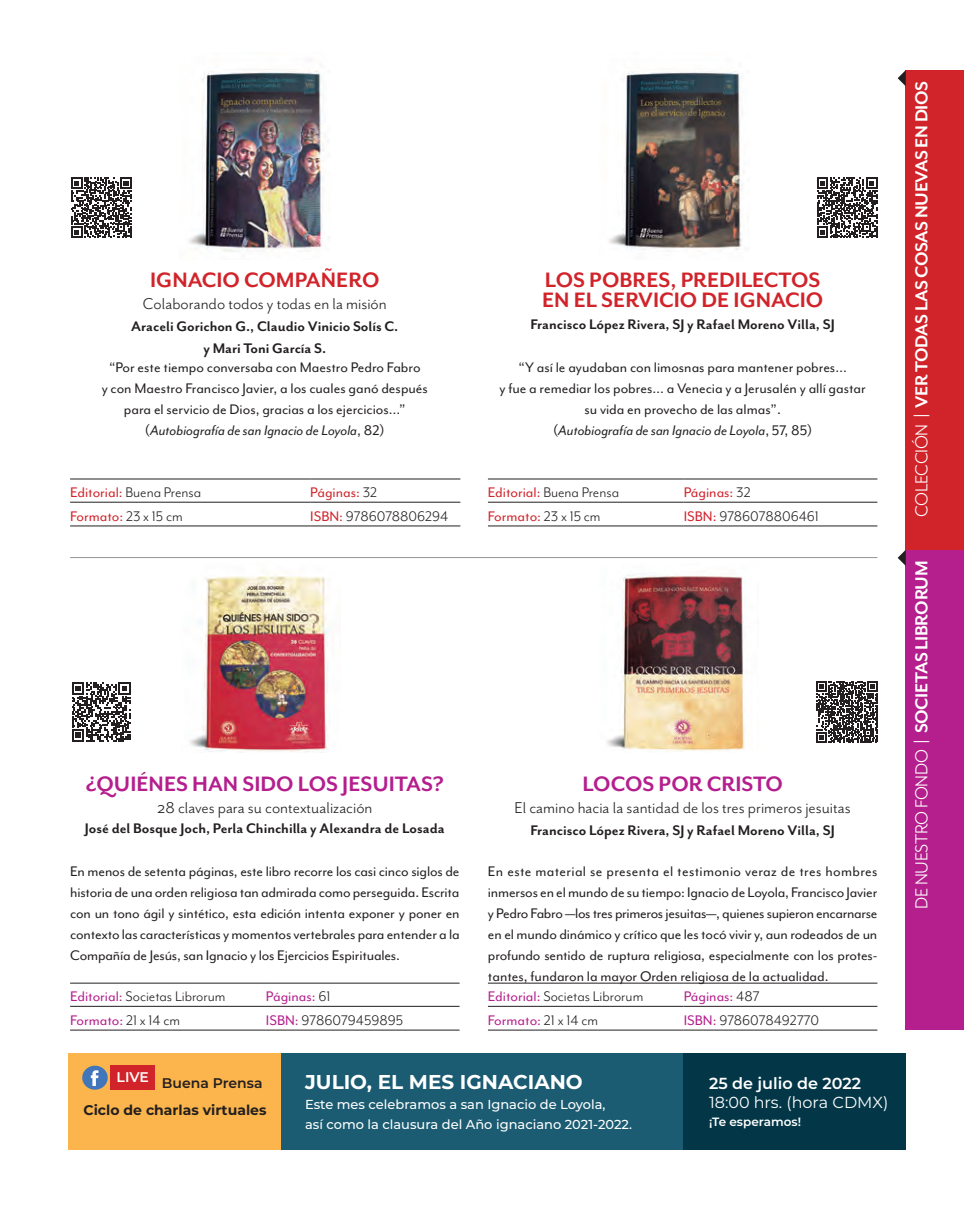
<style>
.page{position:relative;width:964px;height:1218px;background:#fff}
.page>*{position:absolute;margin:0;border:0;box-sizing:border-box;transform-origin:0 0}
.t1{font:700 24px "Mr Eaves San OT";color:#d1232a}
.t2{font:700 24px "Mr Eaves San OT";color:#b41e8d}
.t3{font:700 20px "Mr Eaves San OT";letter-spacing:-.02em;color:#fff}
.t4{font:700 20px "Montserrat";color:#fff}
.t5{font:18px "Mr Eaves San OT";color:#231f20}
.t6{font:16px/21px "Mr Eaves Mod OT";color:#231f20;text-align:justify}
.t7{font:700 16px/22px "Mr Eaves San OT";color:#231f20;text-align:center}
.t8{font:16px "Mr Eaves Mod OT";color:#231f20}
.t9{font:italic 16px "Mr Eaves Mod OT";color:#231f20}
.t10{font:16px "Mr Eaves Mod OT";color:#b41e8d}
.t11{font:16px "Mr Eaves Mod OT";color:#d1232a}
.t12{font:16px "Montserrat";color:#fff}
.t13{font:600 16px "Montserrat";color:#fff}
.t14{font:700 14px "Montserrat";color:#231f20}
.t15{font:600 14px "Montserrat";color:#231f20}
.t16{font:600 14px "Montserrat";color:#fff}
.t17{font:500 13px "Montserrat";color:#fff}
.t18{font:600 12px "Montserrat";color:#fff}
.s1{font-style:normal}
.s2{color:#d1232a}
.s3{color:#231f20}
.s4{color:#b41e8d}
.s5{font-weight:400}
</style>
<div class="page">
<div style="left:905px;top:70px;width:58px;height:480px;background:#d1232a"></div>
<svg style="left:897px;top:71px;width:8px;height:15px"></svg>
<div style="left:905px;top:550px;width:58px;height:479px;background:#b41e8d"></div>
<svg style="left:897px;top:550px;width:8px;height:15px"></svg>
<hr style="left:70px;top:557px;width:807px;height:1px;background:#939598">
<hr style="left:488px;top:983px;width:195px;height:1px;background:#231f20">
<hr style="left:683px;top:983px;width:194px;height:1px;background:#231f20">
<hr style="left:488px;top:1006px;width:195px;height:1px;background:#231f20">
<hr style="left:683px;top:1006px;width:194px;height:1px;background:#231f20">
<hr style="left:488px;top:1029px;width:195px;height:1px;background:#231f20">
<hr style="left:683px;top:1029px;width:194px;height:1px;background:#231f20">
<svg style="left:816px;top:681px;width:61px;height:62px"></svg>
<img style="left:190px;top:574px;width:139px;height:178px">
<svg style="left:72px;top:682px;width:59px;height:59px"></svg>
<hr style="left:70px;top:983px;width:196px;height:1px;background:#231f20">
<hr style="left:266px;top:983px;width:193px;height:1px;background:#231f20">
<hr style="left:70px;top:1006px;width:196px;height:1px;background:#231f20">
<hr style="left:266px;top:1006px;width:193px;height:1px;background:#231f20">
<hr style="left:70px;top:1029px;width:196px;height:1px;background:#231f20">
<hr style="left:266px;top:1029px;width:193px;height:1px;background:#231f20">
<hr style="left:70px;top:479px;width:240px;height:1px;background:#231f20">
<hr style="left:310px;top:479px;width:150px;height:1px;background:#231f20">
<hr style="left:70px;top:502px;width:240px;height:1px;background:#231f20">
<hr style="left:310px;top:502px;width:150px;height:1px;background:#231f20">
<hr style="left:70px;top:525px;width:240px;height:1px;background:#231f20">
<hr style="left:310px;top:525px;width:150px;height:1px;background:#231f20">
<svg style="left:71px;top:177px;width:61px;height:61px"></svg>
<svg style="left:817px;top:177px;width:60px;height:61px"></svg>
<hr style="left:488px;top:479px;width:195px;height:1px;background:#231f20">
<hr style="left:683px;top:479px;width:194px;height:1px;background:#231f20">
<hr style="left:488px;top:502px;width:195px;height:1px;background:#231f20">
<hr style="left:683px;top:502px;width:194px;height:1px;background:#231f20">
<hr style="left:488px;top:525px;width:195px;height:1px;background:#231f20">
<hr style="left:683px;top:525px;width:194px;height:1px;background:#231f20">
<img style="left:609px;top:71px;width:136px;height:179px">
<div style="left:682px;top:1054px;width:223px;height:96px;background:#033748"></div>
<div style="left:281px;top:1054px;width:401px;height:96px;background:#1b5c72"></div>
<div style="left:69px;top:1054px;width:212px;height:96px;background:#fcb54c"></div>
<div style="left:110px;top:1065px;width:45px;height:24px;background:#d1232a"></div>
<div style="left:82px;top:1065px;width:26px;height:24px;background:#4176ba;border-radius:50%"></div>
<svg style="left:91px;top:1070px;width:7px;height:16px"></svg>
<img style="left:189px;top:69px;width:140px;height:183px">
<img style="left:606px;top:575px;width:139px;height:177px">
<p class="t1" style="left:150px;top:266px;width:231px">IGNACIO COMPAÑERO</p>
<p class="t5" style="left:143px;top:293px;width:245px">Colaborando todos y todas en la misión</p>
<p class="t7" style="left:131px;top:315px;width:268px">Araceli Gorichon G., Claudio Vinicio Solís C. y Mari Toni García S.</p>
<p class="t6" style="left:109px;top:356px;width:313px">“Por este tiempo conversaba con Maestro Pedro Fabro</p>
<p class="t6" style="left:102px;top:377px;width:328px">y con Maestro Francisco Javier, a los cuales ganó después</p>
<p class="t6" style="left:124px;top:398px;width:283px">para el servicio de Dios, gracias a los ejercicios…”</p>
<p class="t9" style="left:145px;top:421px;width:241px"><span class="s1">(</span>Autobiografía de san Ignacio de Loyola<span class="s1">, 82)</span></p>
<p class="t8" style="left:70px;top:484px;width:133px"><span class="s2">Editorial:</span> Buena Prensa</p>
<p class="t11" style="left:310px;top:484px;width:68px">Páginas: <span class="s3">32</span></p>
<p class="t11" style="left:70px;top:507px;width:114px">Formato: <span class="s3">23 x 15 cm</span></p>
<p class="t8" style="left:310px;top:507px;width:140px"><span class="s2">ISBN:</span> 9786078806294</p>
<p class="t1" style="left:545px;top:266px;width:277px">LOS POBRES, PREDILECTOS</p>
<p class="t1" style="left:542px;top:286px;width:283px">EN EL SERVICIO DE IGNACIO</p>
<p class="t7" style="left:530px;top:313px;width:306px">Francisco López Rivera, SJ y Rafael Moreno Villa, SJ</p>
<p class="t6" style="left:518px;top:356px;width:330px">“Y así le ayudaban con limosnas para mantener pobres…</p>
<p class="t6" style="left:499px;top:377px;width:368px">y fue a remediar los pobres… a Venecia y a Jerusalén y allí gastar</p>
<p class="t6" style="left:584px;top:398px;width:198px">su vida en provecho de las almas”.</p>
<p class="t9" style="left:553px;top:421px;width:261px"><span class="s1">(</span>Autobiografía de san Ignacio de Loyola<span class="s1">, 57, 85)</span></p>
<p class="t8" style="left:488px;top:484px;width:133px"><span class="s2">Editorial:</span> Buena Prensa</p>
<p class="t11" style="left:683px;top:484px;width:68px">Páginas: <span class="s3">32</span></p>
<p class="t11" style="left:488px;top:507px;width:114px">Formato: <span class="s3">23 x 15 cm</span></p>
<p class="t8" style="left:683px;top:507px;width:137px"><span class="s2">ISBN:</span> 9786078806461</p>
<p class="t2" style="left:86px;top:770px;width:359px">¿QUIÉNES HAN SIDO LOS JESUITAS?</p>
<p class="t5" style="left:157px;top:797px;width:217px">28 claves para su contextualización</p>
<p class="t7" style="left:85px;top:817px;width:361px">José del Bosque Joch, Perla Chinchilla y Alexandra de Losada</p>
<p class="t6" style="left:70px;top:860px;width:391px">En menos de setenta páginas, este libro recorre los casi cinco siglos de historia de una orden religiosa tan admirada como perseguida. Escrita con un tono ágil y sintético, esta edición intenta exponer y poner en contexto las características y momentos vertebrales para entender a la Compañía de Jesús, san Ignacio y los Ejercicios Espirituales.</p>
<p class="t8" style="left:70px;top:988px;width:157px"><span class="s4">Editorial:</span> Societas Librorum</p>
<p class="t10" style="left:266px;top:988px;width:66px">Páginas: <span class="s3">61</span></p>
<p class="t10" style="left:70px;top:1011px;width:112px">Formato: <span class="s3">21 x 14 cm</span></p>
<p class="t8" style="left:266px;top:1011px;width:139px"><span class="s4">ISBN:</span> 9786079459895</p>
<p class="t2" style="left:582px;top:770px;width:202px">LOCOS POR CRISTO</p>
<p class="t5" style="left:514px;top:797px;width:338px">El camino hacia la santidad de los tres primeros jesuitas</p>
<p class="t7" style="left:530px;top:819px;width:306px">Francisco López Rivera, SJ y Rafael Moreno Villa, SJ</p>
<p class="t6" style="left:488px;top:860px;width:391px">En este material se presenta el testimonio veraz de tres hombres inmersos en el mundo de su tiempo: Ignacio de Loyola, Francisco Javier y Pedro Fabro —los tres primeros jesuitas—, quienes supieron encarnarse en el mundo dinámico y crítico que les tocó vivir y, aun rodeados de un profundo sentido de ruptura religiosa, especialmente con los protes&shy;tantes, fundaron la mayor Orden religiosa de la actualidad.</p>
<p class="t8" style="left:488px;top:988px;width:157px"><span class="s4">Editorial:</span> Societas Librorum</p>
<p class="t10" style="left:683px;top:988px;width:77px">Páginas: <span class="s3">487</span></p>
<p class="t10" style="left:488px;top:1011px;width:112px">Formato: <span class="s3">21 x 14 cm</span></p>
<p class="t8" style="left:683px;top:1011px;width:137px"><span class="s4">ISBN:</span> 9786078492770</p>
<p class="t16" style="left:117px;top:1067px;width:34px">LIVE</p>
<p class="t15" style="left:162px;top:1073px;width:102px">Buena Prensa</p>
<p class="t14" style="left:83px;top:1100px;width:184px">Ciclo de charlas virtuales</p>
<p class="t4" style="left:305px;top:1067px;width:279px">JULIO, EL MES IGNACIANO</p>
<p class="t17" style="left:305px;top:1095px;width:302px">Este mes celebramos a san Ignacio de Loyola,</p>
<p class="t17" style="left:305px;top:1115px;width:328px">así como la clausura del Año ignaciano 2021-2022.</p>
<p class="t13" style="left:709px;top:1071px;width:153px">25 de julio de 2022</p>
<p class="t12" style="left:709px;top:1091px;width:181px">18:00 hrs. (hora CDMX)</p>
<p class="t18" style="left:709px;top:1113px;width:93px">¡Te esperamos!</p>
<p class="t3" style="left:909px;top:517px;width:437px;rotate:-90deg"><span class="s5">COLECCIÓN</span> | VER TODAS LAS COSAS NUEVAS EN DIOS</p>
<p class="t3" style="left:909px;top:909px;width:350px;rotate:-90deg"><span class="s5">DE NUESTRO FONDO</span> | SOCIETAS LIBRORUM</p>
</div>
